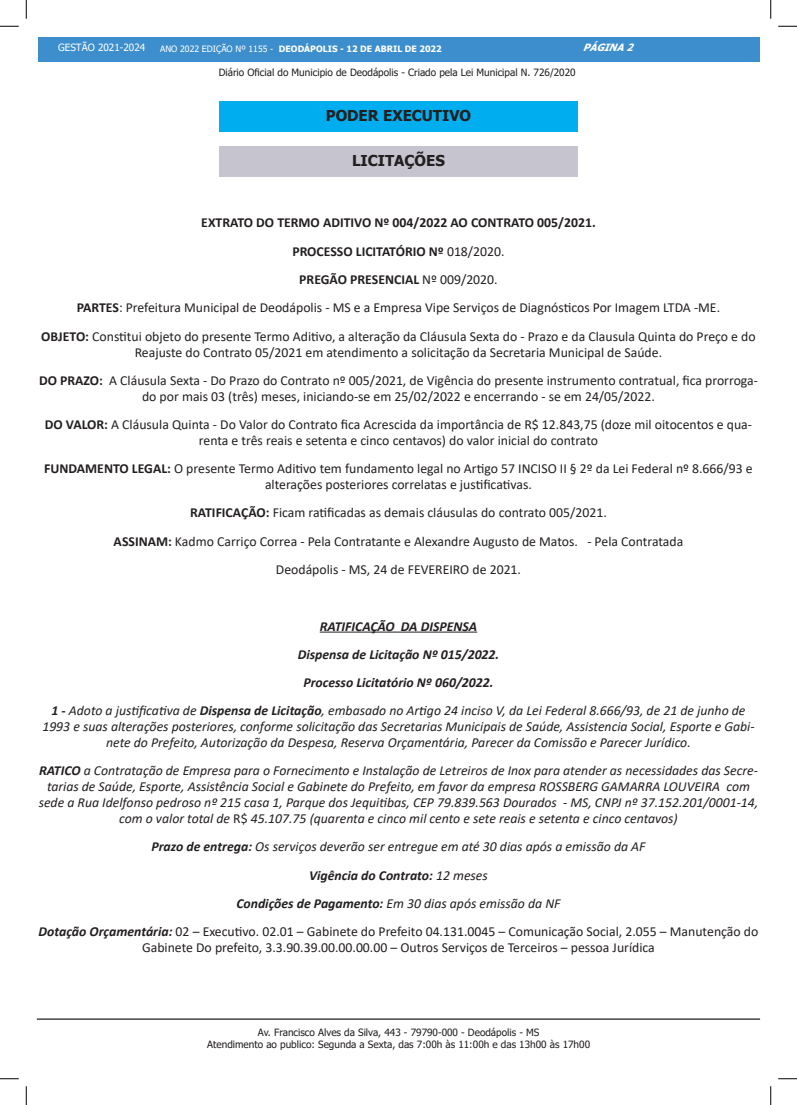
<style>
.page{position:relative;width:797px;height:1105px;background:#fff}
.page>*{position:absolute;margin:0;border:0;box-sizing:border-box;transform-origin:0 0}
.t1{font:700 15px "Tahoma";color:#231f20}
.t2{font:13.75px/15.9px "Calibri";color:#231f20;text-align:center}
.t3{font:italic 13.75px/15.9px "Calibri";color:#231f20;text-align:center}
.t4{font:700 13.75px "Calibri";color:#231f20}
.t5{font:italic 700 13.75px "Calibri";color:#231f20}
.t6{font:10px/12px "Tahoma";color:#231f20;text-align:center}
.t7{font:10px "Tahoma";color:#fff}
.t8{font:italic 700 10px "Tahoma";color:#fff}
.t9{font:700 8.75px "Tahoma";color:#fff}
.s1{font-weight:400}
.s2{font-weight:700}
.s3{font-style:normal}
.s4{font-weight:700;font-style:italic}
</style>
<div class="page">
<div style="left:38px;top:38px;width:721px;height:24px;background:#3c8ecc"></div>
<hr style="left:37px;top:1018px;width:723px;height:2px;background:#231f20">
<hr style="left:320px;top:632px;width:157px;height:1px;background:#231f20">
<div style="left:219px;top:101px;width:358px;height:30px;background:#00aeef"></div>
<div style="left:219px;top:146px;width:358px;height:30px;background:#c6c4cf"></div>
<svg style="left:0;top:25px;width:19px;height:2px"></svg>
<svg style="left:778px;top:25px;width:19px;height:2px"></svg>
<svg style="left:0;top:1078px;width:19px;height:1px"></svg>
<svg style="left:778px;top:1078px;width:19px;height:1px"></svg>
<svg style="left:25px;top:0;width:2px;height:19px"></svg>
<svg style="left:25px;top:1086px;width:2px;height:19px"></svg>
<svg style="left:770px;top:0;width:1px;height:19px"></svg>
<svg style="left:770px;top:1086px;width:1px;height:19px"></svg>
<p class="t7" style="left:58px;top:41px;width:89px">GESTÃO 2021-2024</p>
<p class="t9" style="left:160px;top:43px;width:283px"><span class="s1">ANO 2022 EDIÇÃO Nº 1155 -</span> DEODÁPOLIS - 12 DE ABRIL DE 2022</p>
<p class="t8" style="left:583px;top:40px;width:57px">PÁGINA2</p>
<p class="t6" style="left:219px;top:67px;width:358px">Diário Oficial do Municipio de Deodápolis - Criado pela Lei Municipal N. 726/2020</p>
<p class="t1" style="left:326px;top:105px;width:147px">PODER EXECUTIVO</p>
<p class="t1" style="left:352px;top:150px;width:94px">LICITAÇÕES</p>
<p class="t4" style="left:201px;top:213px;width:396px">EXTRATO DO TERMO ADITIVO Nº 004/2022 AO CONTRATO 005/2021.</p>
<p class="t4" style="left:292px;top:241px;width:214px">PROCESSO LICITATÓRIO Nº <span class="s1">018/2020.</span></p>
<p class="t4" style="left:299px;top:270px;width:200px">PREGÃO PRESENCIAL <span class="s1">Nº 009/2020.</span></p>
<p class="t2" style="left:77px;top:300px;width:645px"><span class="s2">PARTES</span>: Prefeitura Municipal de Deodápolis - MS e a Empresa Vipe Serviços de Diagnósticos Por Imagem LTDA -ME.</p>
<p class="t2" style="left:41px;top:328px;width:716px"><span class="s2">OBJETO:</span> Constitui objeto do presente Termo Aditivo, a alteração da Cláusula Sexta do - Prazo e da Clausula Quinta do Preço e do<br>Reajuste do Contrato 05/2021 em atendimento a solicitação da Secretaria Municipal de Saúde.</p>
<p class="t2" style="left:39px;top:372px;width:720px"><span class="s2">DO PRAZO:</span> A Cláusula Sexta - Do Prazo do Contrato nº 005/2021, de Vigência do presente instrumento contratual, fica prorroga&shy;do por mais 03 (três) meses, iniciando-se em 25/02/2022 e encerrando - se em 24/05/2022.</p>
<p class="t2" style="left:45px;top:416px;width:708px"><span class="s2">DO VALOR:</span> A Cláusula Quinta - Do Valor do Contrato fica Acrescida da importância de R$ 12.843,75 (doze mil oitocentos e qua&shy;renta e três reais e setenta e cinco centavos) do valor inicial do contrato</p>
<p class="t2" style="left:44px;top:460px;width:710px"><span class="s2">FUNDAMENTO LEGAL:</span> O presente Termo Aditivo tem fundamento legal no Artigo 57 INCISO II § 2º da Lei Federal nº 8.666/93 e alterações posteriores correlatas e justificativas.</p>
<p class="t2" style="left:190px;top:504px;width:418px"><span class="s2">RATIFICAÇÃO:</span> Ficam ratificadas as demais cláusulas do contrato 005/2021.</p>
<p class="t2" style="left:114px;top:533px;width:571px"><span class="s2">ASSINAM:</span> Kadmo Carriço Correa - Pela Contratante e Alexandre Augusto de Matos. - Pela Contratada</p>
<p class="t2" style="left:276px;top:561px;width:247px">Deodápolis - MS, 24 de FEVEREIRO de 2021.</p>
<p class="t5" style="left:320px;top:616px;width:159px">RATIFICAÇÃO DA DISPENSA</p>
<p class="t5" style="left:298px;top:644px;width:203px">Dispensa de Licitação Nº 015/2022.</p>
<p class="t5" style="left:303px;top:673px;width:191px">Processo Licitatório Nº 060/2022.</p>
<p class="t3" style="left:42px;top:702px;width:713px"><span class="s2">1 -</span> Adoto a justificativa de <span class="s2">Dispensa de Licitação</span>, embasado no Artigo 24 inciso V, da Lei Federal 8.666/93, de 21 de junho de<br>1993 e suas alterações posteriores, conforme solicitação das Secretarias Municipais de Saúde, Assistencia Social, Esporte e Gabi&shy;nete do Prefeito, Autorização da Despesa, Reserva Orçamentária, Parecer da Comissão e Parecer Jurídico.</p>
<p class="t3" style="left:39px;top:762px;width:721px"><span class="s2">RATICO</span> a Contratação de Empresa para o Fornecimento e Instalação de Letreiros de Inox para atender as necessidades das Secre&shy;tarias de Saúde, Esporte, Assistência Social e Gabinete do Prefeito, em favor da empresa ROSSBERG GAMARRA LOUVEIRA com sede a Rua Idelfonso pedroso nº 215 casa 1, Parque dos Jequitibas, CEP 79.839.563 Dourados - MS, CNPJ nº 37.152.201/0001-14, com o valor total de <span class="s3">R$</span> 45.107.75 (quarenta e cinco mil cento e sete reais e setenta e cinco centavos)</p>
<p class="t3" style="left:151px;top:838px;width:495px"><span class="s2">Prazo de entrega:</span> Os serviços deverão ser entregue em até 30 dias após a emissão da AF</p>
<p class="t5" style="left:309px;top:865px;width:180px">Vigência do Contrato: <span class="s1">12 meses</span></p>
<p class="t3" style="left:236px;top:895px;width:326px"><span class="s2">Condições de Pagamento:</span> Em 30 dias após emissão da NF</p>
<p class="t2" style="left:39px;top:923px;width:721px"><span class="s4">Dotação Orçamentária:</span> 02 – Executivo. 02.01 – Gabinete do Prefeito 04.131.0045 – Comunicação Social, 2.055 – Manutenção do<br>Gabinete Do prefeito, 3.3.90.39.00.00.00.00 – Outros Serviços de Terceiros – pessoa Jurídica</p>
<p class="t6" style="left:207px;top:1027px;width:384px">Av. Francisco Alves da Silva, 443 - 79790-000 - Deodápolis - MS<br>Atendimento ao publico: Segunda a Sexta, das 7:00h às 11:00h e das 13h00 às 17h00</p>
</div>
